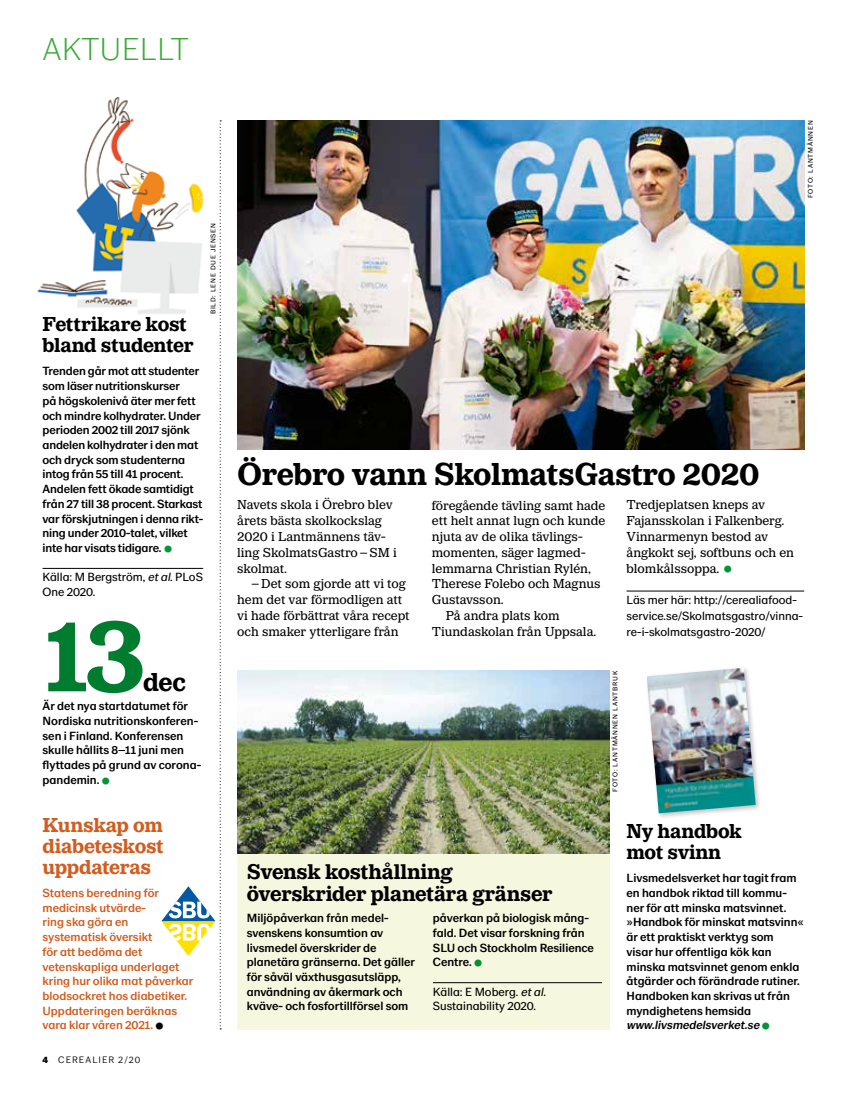
<style>
.page{position:relative;width:851px;height:1106px;background:#fff}
.page>*{position:absolute;margin:0;border:0;box-sizing:border-box;transform-origin:0 0}
.t1{font:700 108px "LM Serif";color:#007c2f}
.t2{font:700 33px "LM Serif";letter-spacing:-.01em;color:#000}
.t3{font:200 33px "LM Sans 201902";letter-spacing:.005em;color:#3aaa35}
.t4{font:700 27px "LM Serif";color:#000}
.t5{font:700 22.2px/22.2px "LM Serif";letter-spacing:-.015em;color:#000}
.t6{font:700 21px/21px "LM Serif";letter-spacing:-.015em;color:#000}
.t7{font:700 21px/21px "LM Serif";letter-spacing:-.015em;color:#d15d20;text-align:justify}
.t8{font:13.5px/15.8px "LM Serif";color:#000}
.t9{font:500 12.3px/14.7px "LM Sans 201902";color:#000}
.t10{font:500 12.3px/14.7px "LM Sans 201902";color:#d15d20}
.t11{font:12.3px/14.7px "LM Sans 201902";color:#000}
.t12{font:italic 500 12.3px "LM Sans 201902";color:#000}
.t13{font:300 9.75px "LM Sans 201902";letter-spacing:.11em;color:#000}
.t14{font:7.05px "LM Sans 201902";letter-spacing:.11em;color:#000}
.s1{font-style:italic}
.s2{font-weight:900}
</style>
<div class="page">
<img style="left:37px;top:97px;width:119px;height:217px">
<img style="left:237px;top:120px;width:567px;height:329px">
<div style="left:237px;top:671px;width:372px;height:358px;background:#f5f7de"></div>
<hr style="left:433px;top:982px;width:169px;height:1px;background:#000">
<hr style="left:43px;top:568px;width:160px;height:1px;background:#000">
<div style="left:644px;top:665px;width:117px;height:154px;background:#000;opacity:.25"></div>
<img style="left:646px;top:668px;width:109px;height:145px">
<img style="left:237px;top:671px;width:372px;height:183px">
<hr style="left:626px;top:591px;width:178px;height:1px;background:#000">
<svg style="left:156px;top:120px;width:65px;height:909px"></svg>
<h2 class="t3" style="left:43px;top:31px;width:148px">AKTUELLT</h2>
<p class="t14" style="left:209px;top:314px;width:93px;rotate:-90deg">BILD: LENE DUE JENSEN</p>
<h3 class="t6" style="left:43px;top:314px;width:152px">Fettrikare kost bland studenter</h3>
<p class="t9" style="left:43px;top:364px;width:162px">Trenden går mot att studenter som läser nutritionskurser<br>på högskolenivå äter mer fett och mindre kolhydrater. Under perioden 2002 till 2017 sjönk andelen kolhydrater i den mat och dryck som studenterna intog från 55 till 41 procent.<br>Andelen fett ökade samtidigt från 27 till 38 procent. Starkast var förskjutningen i denna rikt&shy;ning under 2010-talet, vilket inte har visats tidigare.</p>
<p class="t11" style="left:43px;top:570px;width:162px">Källa: M Bergström, <span class="s1">etal</span>. PLoS<br>One 2020.</p>
<h1 class="t1" style="left:43px;top:594px;width:104px">13</h1>
<h3 class="t4" style="left:143px;top:667px;width:44px">dec</h3>
<p class="t9" style="left:43px;top:699px;width:160px">Är det nya startdatumet för<br>Nordiska nutritionskonferen&shy;sen i Finland. Konferensen skulle hållits 8–11 juni men flyttades på grund av corona&shy;pandemin.</p>
<h3 class="t7" style="left:43px;top:814px;width:123px">Kunskap om diabeteskost uppdateras</h3>
<p class="t10" style="left:43px;top:885px;width:152px">Statens beredning för medicinsk utvärde-<br>ring ska göra en systematisk översikt<br>för att bedöma det vetenskapliga underlaget kring hur olika mat påverkar blodsockret hos diabetiker.<br>Uppdateringen beräknas vara klar våren 2021.</p>
<p class="t13" style="left:43px;top:1054px;width:99px"><span class="s2">4</span> CEREALIER 2/20</p>
<p class="t14" style="left:806px;top:198px;width:79px;rotate:-90deg">FOTO: LANTMÄNNEN</p>
<h2 class="t2" style="left:237px;top:456px;width:523px">Örebro vann SkolmatsGastro 2020</h2>
<p class="t8" style="left:237px;top:497px;width:161px">Navets skola i Örebro blev årets bästa skolkockslag<br>2020 i Lantmännens täv&shy;ling SkolmatsGastro–SM i skolmat.</p>
<p class="t8" style="left:237px;top:576px;width:174px;text-indent:14px">–Det som gjorde att vi tog hem det var förmodligen att vi hade förbättrat våra recept och smaker ytterligare från</p>
<p class="t8" style="left:432px;top:497px;width:175px">föregående tävling samt hade</p>
<p class="t8" style="left:432px;top:513px;width:175px">ett helt annat lugn och kunde</p>
<p class="t8" style="left:432px;top:528px;width:152px">njuta av de olika tävlings-</p>
<p class="t8" style="left:432px;top:544px;width:156px">momenten, säger lagmed-</p>
<p class="t8" style="left:432px;top:560px;width:160px">lemmarna Christian Rylén,</p>
<p class="t8" style="left:432px;top:576px;width:170px">Therese Folebo och Magnus</p>
<p class="t8" style="left:432px;top:591px;width:73px">Gustavsson.</p>
<p class="t8" style="left:445px;top:607px;width:115px">På andra plats kom</p>
<p class="t8" style="left:432px;top:623px;width:166px">Tiundaskolan från Uppsala.</p>
<p class="t8" style="left:626px;top:497px;width:169px">Tredjeplatsen kneps av<br>Fajansskolan i Falkenberg.<br>Vinnarmenyn bestod av ångkokt sej, softbuns och en blomkålssoppa.</p>
<p class="t11" style="left:626px;top:592px;width:178px;line-height:15.8px">Läs mer här: http://cerealiafood&shy;service.se/Skolmatsgastro/vinna&shy;re-i-skolmatsgastro-2020/</p>
<p class="t14" style="left:611px;top:791px;width:122px;rotate:-90deg">FOTO: LANTMÄNNEN LANTBRUK</p>
<h3 class="t5" style="left:247px;top:861px;width:307px">Svensk kosthållning överskrider planetära gränser</h3>
<p class="t9" style="left:247px;top:910px;width:170px">Miljöpåverkan från medel&shy;svenskens konsumtion av livsmedel överskrider de planetära gränserna. Det gäller för såväl växthusgasutsläpp, användning av åkermark och kväve- och fosfortillförsel som</p>
<p class="t9" style="left:433px;top:910px;width:162px">påverkan på biologisk mång&shy;fald. Det visar forskning från<br>SLU och Stockholm Resilience<br>Centre.</p>
<p class="t11" style="left:433px;top:984px;width:114px">Källa: E Moberg. <span class="s1">etal</span>.<br>Sustainability 2020.</p>
<h3 class="t6" style="left:626px;top:821px;width:117px">Ny handbok mot svinn</h3>
<p class="t9" style="left:626px;top:871px;width:179px">Livsmedelsverket har tagit fram en handbok riktad till kommu&shy;ner för att minska matsvinnet. »Handbok för minskat matsvinn« är ett praktiskt verktyg som<br>visar hur offentliga kök kan minska matsvinnet genom enkla åtgärder och förändrade rutiner.<br>Handboken kan skrivas ut från myndighetens hemsida</p>
<p class="t12" style="left:626px;top:1018px;width:137px">www.livsmedelsverket.se</p>
</div>
